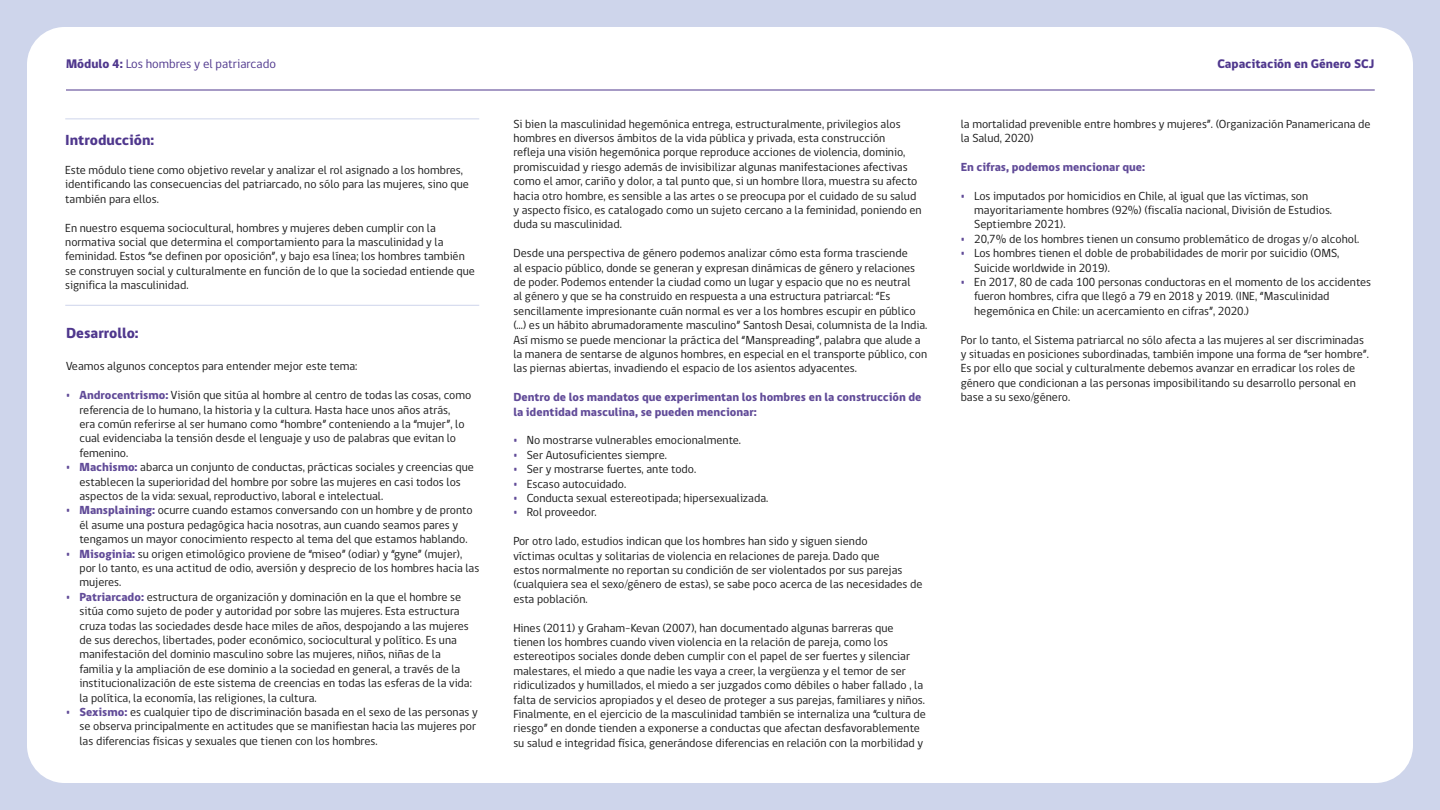
<style>
.page{position:relative;width:1440px;height:810px;background:#ced5eb}
.page>*{position:absolute;margin:0;border:0;box-sizing:border-box;transform-origin:0 0}
.Titulos{font:800 15px "gob CL";color:#4f378d}
.Cuerpo_basico{font:800 15px "gob CL";color:#4f378d}
.t1{font:12.75px "gob CL";color:#4f378d}
.t2{font:800 12.75px "gob CL";color:#4f378d}
.Cuerpo_basico-2{font:12px/14.4px "gob CL";color:#1a1a1a}
.Cuerpo_basico-3{font:800 12px/14.4px "gob CL";color:#614b98}
.s1{font-weight:800}
.s2{font-weight:800;color:#614b98}
</style>
<div class="page">
<div style="left:27px;top:27px;width:1386px;height:756px;background:#fff;border-radius:38px"></div>
<hr style="left:66px;top:90px;width:1309px;height:1px;background:#4f378d">
<hr style="left:65px;top:305px;width:414px;height:1px;background:#ced5eb">
<hr style="left:65px;top:118px;width:414px;height:1px;background:#ced5eb">
<p class="t1" style="left:66px;top:55px;width:212px"><span class="s1">Módulo 4:</span> Los hombres y el patriarcado</p>
<p class="t2" style="left:1217px;top:55px;width:159px">Capacitación en Género SCJ</p>
<p class="Titulos" style="left:65px;top:130px;width:91px">Introducción:</p>
<p class="Cuerpo_basico-2" style="left:65px;top:163px;width:405px">Este módulo tiene como objetivo revelar y analizar el rol asignado a los hombres, identificando las consecuencias del patriarcado, no sólo para las mujeres, sino que también para ellos.</p>
<p class="Cuerpo_basico-2" style="left:65px;top:221px;width:411px">En nuestro esquema sociocultural, hombres y mujeres deben cumplir con la normativa social que determina el comportamiento para la masculinidad y la feminidad. Estos “se definen por oposición”, y bajo esa línea; los hombres también se construyen social y culturalmente en función de lo que la sociedad entiende que significa la masculinidad.</p>
<p class="Cuerpo_basico" style="left:66px;top:323px;width:74px">Desarrollo:</p>
<p class="Cuerpo_basico-2" style="left:66px;top:359px;width:293px">Veamos algunos conceptos para entender mejor este tema:</p>
<p class="Cuerpo_basico-2" style="left:80px;top:388px;width:393px;text-indent:-14px"><span class="s2">• Androcentrismo:</span> Visión que sitúa al hombre al centro de todas las cosas, como referencia de lo humano, la historia y la cultura. Hasta hace unos años atrás,<br>era común referirse al ser humano como “hombre” conteniendo a la “mujer”, lo cual evidenciaba la tensión desde el lenguaje y uso de palabras que evitan lo femenino.</p>
<p class="Cuerpo_basico-2" style="left:80px;top:460px;width:396px;text-indent:-14px"><span class="s2">• Machismo:</span> abarca un conjunto de conductas, prácticas sociales y creencias que establecen la superioridad del hombre por sobre las mujeres en casi todos los aspectos de la vida: sexual, reproductivo, laboral e intelectual.</p>
<p class="Cuerpo_basico-2" style="left:80px;top:503px;width:395px;text-indent:-14px"><span class="s2">• Mansplaining:</span> ocurre cuando estamos conversando con un hombre y de pronto él asume una postura pedagógica hacia nosotras, aun cuando seamos pares y tengamos un mayor conocimiento respecto al tema del que estamos hablando.</p>
<p class="Cuerpo_basico-2" style="left:80px;top:547px;width:401px;text-indent:-14px"><span class="s2">• Misoginia:</span> su origen etimológico proviene de “miseo” (odiar) y “gyne” (mujer), por lo tanto, es una actitud de odio, aversión y desprecio de los hombres hacia las mujeres.</p>
<p class="Cuerpo_basico-2" style="left:80px;top:590px;width:394px;text-indent:-14px"><span class="s2">• Patriarcado:</span> estructura de organización y dominación en la que el hombre se sitúa como sujeto de poder y autoridad por sobre las mujeres. Esta estructura cruza todas las sociedades desde hace miles de años, despojando a las mujeres de sus derechos, libertades, poder económico, sociocultural y político. Es una manifestación del dominio masculino sobre las mujeres, niños, niñas de la familia y la ampliación de ese dominio a la sociedad en general, a través de la institucionalización de este sistema de creencias en todas las esferas de la vida: la política, la economía, las religiones, la cultura.</p>
<p class="Cuerpo_basico-2" style="left:80px;top:705px;width:400px;text-indent:-14px"><span class="s2">• Sexismo:</span> es cualquier tipo de discriminación basada en el sexo de las personas y se observa principalmente en actitudes que se manifiestan hacia las mujeres por las diferencias físicas y sexuales que tienen con los hombres.</p>
<p class="Cuerpo_basico-2" style="left:513px;top:117px;width:410px">Si bien la masculinidad hegemónica entrega, estructuralmente, privilegios alos hombres en diversos ámbitos de la vida pública y privada, esta construcción<br>refleja una visión hegemónica porque reproduce acciones de violencia, dominio, promiscuidad y riesgo además de invisibilizar algunas manifestaciones afectivas como el amor, cariño y dolor, a tal punto que, si un hombre llora, muestra su afecto hacia otro hombre, es sensible a las artes o se preocupa por el cuidado de su salud y aspecto físico, es catalogado como un sujeto cercano a la feminidad, poniendo en duda su masculinidad.</p>
<p class="Cuerpo_basico-2" style="left:513px;top:246px;width:415px">Desde una perspectiva de género podemos analizar cómo esta forma trasciende<br>al espacio público, donde se generan y expresan dinámicas de género y relaciones de poder. Podemos entender la ciudad como un lugar y espacio que no es neutral<br>al género y que se ha construido en respuesta a una estructura patriarcal: “Es sencillamente impresionante cuán normal es ver a los hombres escupir en público (…) es un hábito abrumadoramente masculino” Santosh Desai, columnista de la India.<br>Así mismo se puede mencionar la práctica del “Manspreading”, palabra que alude a la manera de sentarse de algunos hombres, en especial en el transporte público, con las piernas abiertas, invadiendo el espacio de los asientos adyacentes.</p>
<p class="Cuerpo_basico-3" style="left:513px;top:390px;width:410px">Dentro de los mandatos que experimentan los hombres en la construcción de la identidad masculina, se pueden mencionar:</p>
<p class="Cuerpo_basico-2" style="left:513px;top:433px;width:229px"><span class="s2">•</span> No mostrarse vulnerables emocionalmente.</p>
<p class="Cuerpo_basico-2" style="left:513px;top:448px;width:155px"><span class="s2">•</span> Ser Autosuficientes siempre.</p>
<p class="Cuerpo_basico-2" style="left:513px;top:462px;width:184px"><span class="s2">•</span> Ser y mostrarse fuertes, ante todo.</p>
<p class="Cuerpo_basico-2" style="left:513px;top:477px;width:114px"><span class="s2">•</span> Escaso autocuidado.</p>
<p class="Cuerpo_basico-2" style="left:513px;top:491px;width:256px"><span class="s2">•</span> Conducta sexual estereotipada; hipersexualizada.</p>
<p class="Cuerpo_basico-2" style="left:513px;top:505px;width:85px"><span class="s2">•</span> Rol proveedor.</p>
<p class="Cuerpo_basico-2" style="left:513px;top:534px;width:411px">Por otro lado, estudios indican que los hombres han sido y siguen siendo<br>víctimas ocultas y solitarias de violencia en relaciones de pareja. Dado que<br>estos normalmente no reportan su condición de ser violentados por sus parejas (cualquiera sea el sexo/género de estas), se sabe poco acerca de las necesidades de esta población.</p>
<p class="Cuerpo_basico-2" style="left:513px;top:621px;width:413px">Hines (2011) y Graham-Kevan (2007), han documentado algunas barreras que tienen los hombres cuando viven violencia en la relación de pareja, como los estereotipos sociales donde deben cumplir con el papel de ser fuertes y silenciar malestares, el miedo a que nadie les vaya a creer, la vergüenza y el temor de ser ridiculizados y humillados, el miedo a ser juzgados como débiles o haber fallado , la falta de servicios apropiados y el deseo de proteger a sus parejas, familiares y niños.</p>
<p class="Cuerpo_basico-2" style="left:513px;top:707px;width:414px">Finalmente, en el ejercicio de la masculinidad también se internaliza una “cultura de riesgo” en donde tienden a exponerse a conductas que afectan desfavorablemente su salud e integridad física, generándose diferencias en relación con la morbilidad y</p>
<p class="Cuerpo_basico-2" style="left:961px;top:117px;width:411px">la mortalidad prevenible entre hombres y mujeres”. (Organización Panamericana de la Salud, 2020)</p>
<p class="Cuerpo_basico-3" style="left:961px;top:160px;width:186px">En cifras, podemos mencionar que:</p>
<p class="Cuerpo_basico-2" style="left:974px;top:189px;width:359px;text-indent:-14px"><span class="s2">•</span> Los imputados por homicidios en Chile, al igual que las víctimas, son mayoritariamente hombres (92%) (fiscalía nacional, División de Estudios.<br>Septiembre 2021).</p>
<p class="Cuerpo_basico-2" style="left:961px;top:232px;width:400px"><span class="s2">•</span> 20,7% de los hombres tienen un consumo problemático de drogas y/o alcohol.</p>
<p class="Cuerpo_basico-2" style="left:974px;top:246px;width:367px;text-indent:-14px"><span class="s2">•</span> Los hombres tienen el doble de probabilidades de morir por suicidio (OMS,<br>Suicide worldwide in 2019).</p>
<p class="Cuerpo_basico-2" style="left:974px;top:275px;width:398px;text-indent:-14px"><span class="s2">•</span> En 2017, 80 de cada 100 personas conductoras en el momento de los accidentes fueron hombres, cifra que llegó a 79 en 2018 y 2019. (INE, “Masculinidad hegemónica en Chile: un acercamiento en cifras”, 2020.)</p>
<p class="Cuerpo_basico-2" style="left:961px;top:333px;width:410px">Por lo tanto, el Sistema patriarcal no sólo afecta a las mujeres al ser discriminadas y situadas en posiciones subordinadas, también impone una forma de “ser hombre”.<br>Es por ello que social y culturalmente debemos avanzar en erradicar los roles de género que condicionan a las personas imposibilitando su desarrollo personal en base a su sexo/género.</p>
</div>
